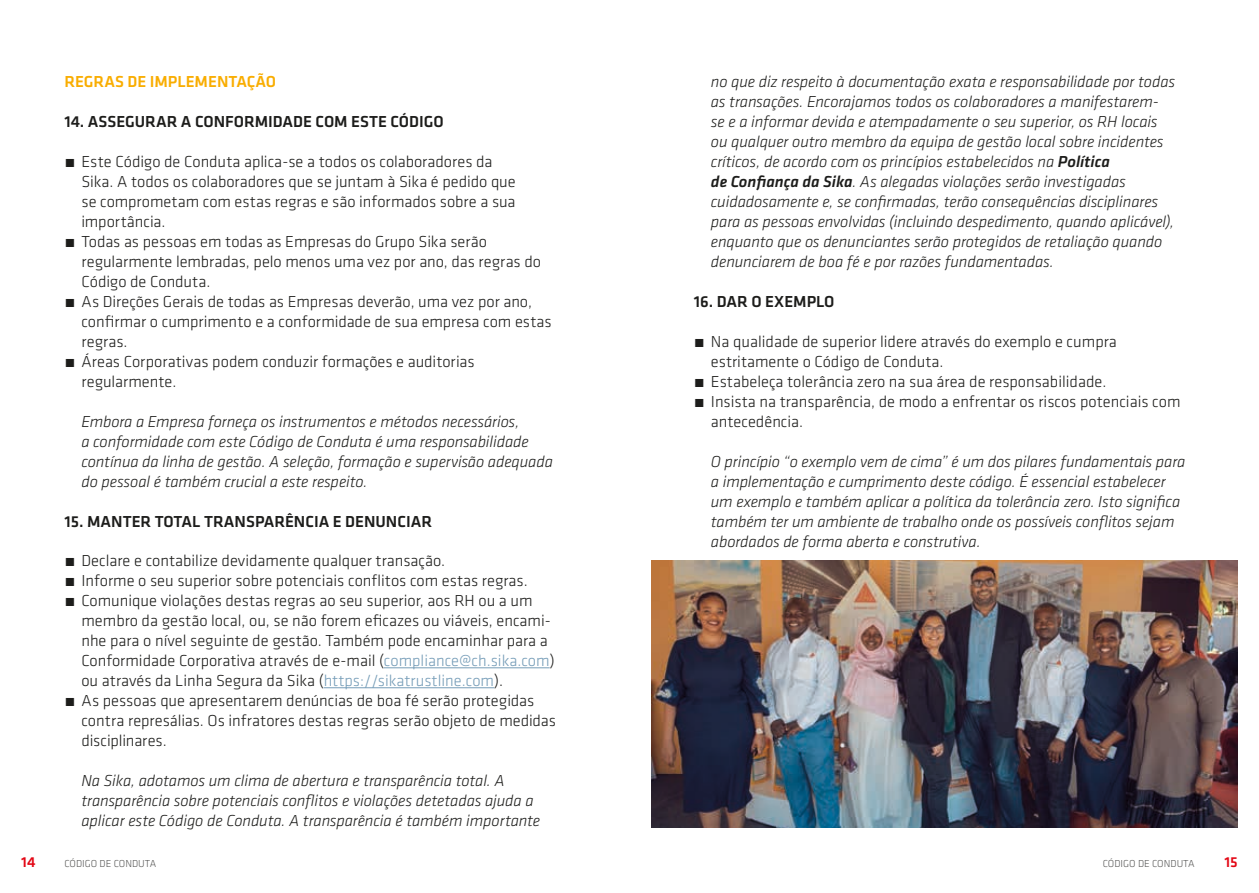
<style>
.page{position:relative;width:1259px;height:893px;background:#fff}
.page>*{position:absolute;margin:0;border:0;box-sizing:border-box;transform-origin:0 0}
.t1{font:italic 300 16.5px/20px "Klavika";letter-spacing:-.005em;color:#1d1d1b}
.t2{font:300 16.5px/20px "Klavika";color:#1d1d1b}
.Sub-chapter{font:500 16.5px "Klavika";color:#1d1d1b}
.Chapter{font:500 16.5px "Klavika";color:#f9ad01}
.t3{font:500 15px "Klavika";color:#e30614}
.t4{font:300 10.5px "Klavika";color:#575756}
.s1{color:#769db8}
.s2{font-weight:500}
</style>
<div class="page">
<img style="left:651px;top:560px;width:586px;height:267px">
<hr style="left:384px;top:667px;width:166px;height:1px;background:#769db8">
<hr style="left:324px;top:687px;width:170px;height:1px;background:#769db8">
<p class="Chapter" style="left:64px;top:71px;width:213px">REGRAS DE IMPLEMENTAÇÃO</p>
<p class="Sub-chapter" style="left:64px;top:111px;width:381px">14. ASSEGURAR A CONFORMIDADE COM ESTE CÓDIGO</p>
<p class="t2" style="left:81px;top:152px;width:436px;text-indent:-17px">́ Este Código de Conduta aplica-se a todos os colaboradores da Sika. A todos os colaboradores que se juntam à Sika é pedido que se comprometam com estas regras e são informados sobre a sua importância.</p>
<p class="t2" style="left:81px;top:231px;width:461px;text-indent:-17px">́ Todas as pessoas em todas as Empresas do Grupo Sika serão regularmente lembradas, pelo menos uma vez por ano, das regras do<br>Código de Conduta.</p>
<p class="t2" style="left:81px;top:291px;width:472px;text-indent:-17px">́ As Direções Gerais de todas as Empresas deverão, uma vez por ano, confirmar o cumprimento e a conformidade de sua empresa com estas regras.</p>
<p class="t2" style="left:81px;top:351px;width:395px;text-indent:-17px">́ Áreas Corporativas podem conduzir formações e auditorias regularmente.</p>
<p class="t1" style="left:81px;top:411px;width:473px">Embora a Empresa forneça os instrumentos e métodos necessários,<br>a conformidade com este Código de Conduta é uma responsabilidade contínua da linha de gestão. A seleção, formação e supervisão adequada do pessoal é também crucial a este respeito.</p>
<p class="Sub-chapter" style="left:64px;top:510px;width:369px">15. MANTER TOTAL TRANSPARÊNCIA E DENUNCIAR</p>
<p class="t2" style="left:64px;top:551px;width:382px">́ Declare e contabilize devidamente qualquer transação.</p>
<p class="t2" style="left:64px;top:571px;width:465px">́ Informe o seu superior sobre potenciais conflitos com estas regras.</p>
<p class="t2" style="left:81px;top:591px;width:475px;text-indent:-17px">́ Comunique violações destas regras ao seu superior, aos RH ou a um membro da gestão local, ou, se não forem eficazes ou viáveis, encami&shy;nhe para o nível seguinte de gestão. Também pode encaminhar para a Conformidade Corporativa através de e-mail (<span class="s1">compliance@ch.sika.com</span>) ou através da Linha Segura da Sika (<span class="s1">https://sikatrustline.com</span>).</p>
<p class="t2" style="left:81px;top:690px;width:476px;text-indent:-17px">́ As pessoas que apresentarem denúncias de boa fé serão protegidas contra represálias. Os infratores destas regras serão objeto de medidas disciplinares.</p>
<p class="t1" style="left:81px;top:770px;width:460px">Na Sika, adotamos um clima de abertura e transparência total. A transparência sobre potenciais conflitos e violações detetadas ajuda a aplicar este Código de Conduta. A transparência é também importante</p>
<p class="t1" style="left:711px;top:72px;width:466px">no que diz respeito à documentação exata e responsabilidade por todas as transações. Encorajamos todos os colaboradores a manifestarem&shy;se e a informar devida e atempadamente o seu superior, os RH locais ou qualquer outro membro da equipa de gestão local sobre incidentes críticos, de acordo com os princípios estabelecidos na <span class="s2">Política<br>de Confiança da Sika</span>. As alegadas violações serão investigadas cuidadosamente e, se confirmadas, terão consequências disciplinares para as pessoas envolvidas (incluindo despedimento, quando aplicável), enquanto que os denunciantes serão protegidos de retaliação quando denunciarem de boa fé e por razões fundamentadas.</p>
<p class="Sub-chapter" style="left:694px;top:290px;width:142px">16. DAR O EXEMPLO</p>
<p class="t2" style="left:711px;top:331px;width:407px;text-indent:-17px">́ Na qualidade de superior lidere através do exemplo e cumpra estritamente o Código de Conduta.</p>
<p class="t2" style="left:694px;top:371px;width:414px">́ Estabeleça tolerância zero na sua área de responsabilidade.</p>
<p class="t2" style="left:711px;top:391px;width:471px;text-indent:-17px">́ Insista na transparência, de modo a enfrentar os riscos potenciais com antecedência.</p>
<p class="t1" style="left:711px;top:451px;width:476px">O princípio “o exemplo vem de cima” é um dos pilares fundamentais para a implementação e cumprimento deste código. É essencial estabelecer um exemplo e também aplicar a política da tolerância zero. Isto significa também ter um ambiente de trabalho onde os possíveis conflitos sejam abordados de forma aberta e construtiva.</p>
<p class="t3" style="left:21px;top:852px;width:16px">14</p>
<p class="t4" style="left:64px;top:857px;width:93px">CÓDIGO DE CONDUTA</p>
<p class="t4" style="left:1102px;top:857px;width:93px">CÓDIGO DE CONDUTA</p>
<p class="t3" style="left:1224px;top:852px;width:15px">15</p>
</div>
